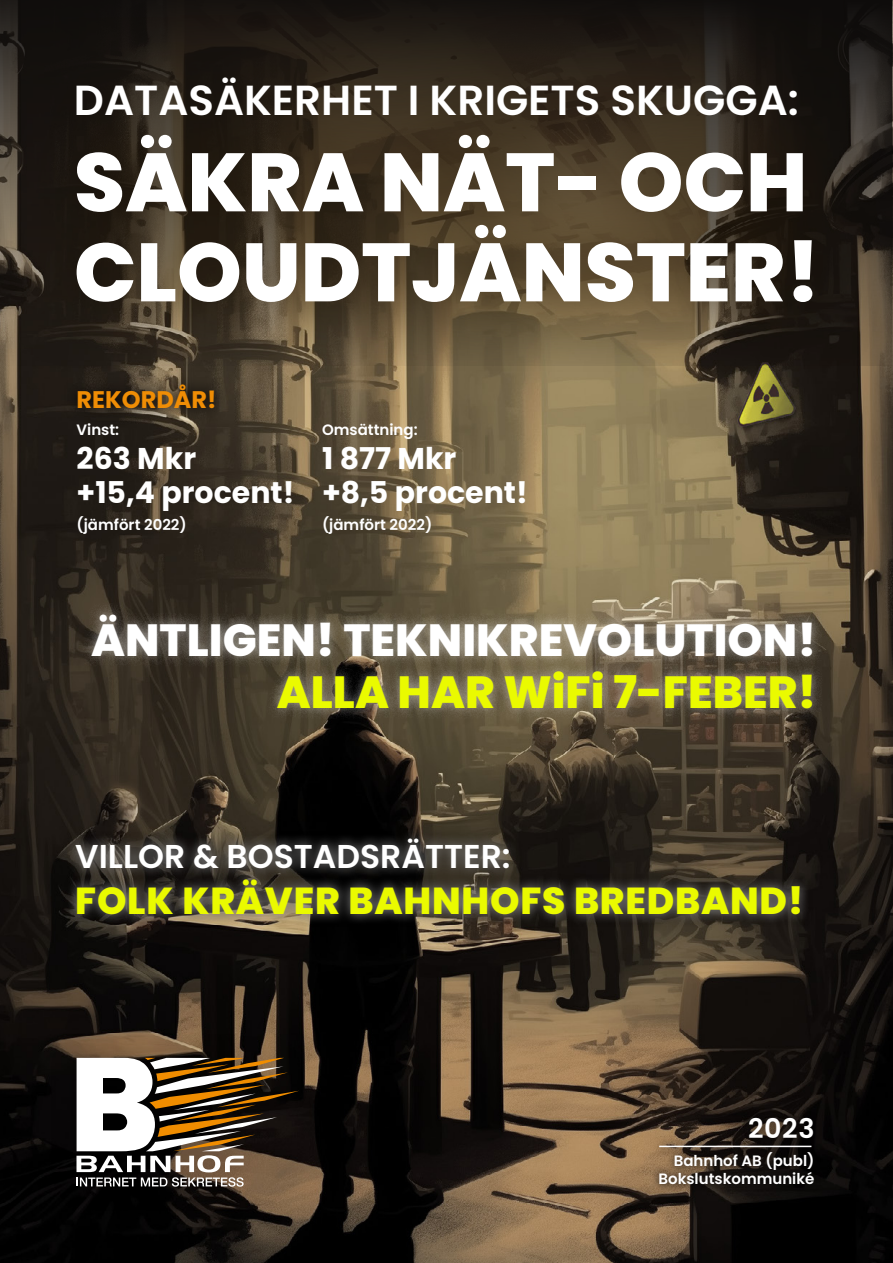
<style>
.page{position:relative;width:893px;height:1263px;background:#fff}
.page>*{position:absolute;margin:0;border:0;box-sizing:border-box;transform-origin:0 0}
.t1{font:800 82.5px/90px "Poppins";color:#fff}
.t2{font:800 45px "Poppins";color:#fff}
.t3{font:800 45px "Poppins";color:#eafa00}
.t4{font:600 42px "Poppins";color:#fff}
.t5{font:800 37.5px "Poppins";letter-spacing:.02em;color:#eafa00}
.t6{font:600 33px "Poppins";color:#fff}
.t7{font:700 30px/34.3px "Poppins";color:#fff}
.t8{font:600 27px "Poppins";color:#fff}
.t9{font:700 24px "Poppins";color:#ef8d05}
.t10{font:600 15px/18px "Poppins";color:#fff;text-align:right}
</style>
<div class="page">
<img style="left:0;top:0;width:893px;height:1263px">
<svg style="left:0;top:0;width:892px;height:366px;background:#25201b"></svg>
<svg style="left:9px;top:14px;width:872px;height:358px;background:#382e20"></svg>
<svg style="left:64px;top:371px;width:164px;height:51px;background:#362e24"></svg>
<div style="left:48px;top:1029px;width:269px;height:185px;background:#000;opacity:.34"></div>
<svg style="left:77px;top:1058px;width:222px;height:128px"></svg>
<div style="left:80px;top:603px;width:744px;height:117px;background:#fff;opacity:.51"></div>
<svg style="left:63px;top:825px;width:751px;height:103px;background:#322a20"></svg>
<div style="left:65px;top:827px;width:746px;height:98px;background:#fff;opacity:.57"></div>
<div style="left:651px;top:1110px;width:171px;height:82px;background:#000;opacity:.83"></div>
<hr style="left:659px;top:1146px;width:152px;height:1px;background:#fff">
<h3 class="t4" style="left:74px;top:76px;width:726px">DATASÄKERHET I KRIGETS SKUGGA:</h3>
<h1 class="t1" style="left:74px;top:138px;width:748px">SÄKRA NÄT- OCH<br>CLOUDTJÄNSTER!</h1>
<h3 class="t9" style="left:77px;top:386px;width:142px">REKORDÅR!</h3>
<p class="t10" style="left:77px;top:420px;width:44px">Vinst:</p>
<h3 class="t7" style="left:77px;top:441px;width:220px">263 Mkr<br>+15,4 procent!</h3>
<p class="t10" style="left:77px;top:516px;width:112px">(jämfört 2022)</p>
<p class="t10" style="left:322px;top:420px;width:97px">Omsättning:</p>
<h3 class="t7" style="left:322px;top:441px;width:207px">1 877 Mkr +8,5 procent!</h3>
<p class="t10" style="left:322px;top:516px;width:112px">(jämfört 2022)</p>
<h2 class="t2" style="left:91px;top:614px;width:727px">ÄNTLIGEN! TEKNIKREVOLUTION!</h2>
<h2 class="t3" style="left:277px;top:666px;width:541px">ALLA HAR WiFi 7-FEBER!</h2>
<h3 class="t6" style="left:75px;top:837px;width:437px">VILLOR &amp; BOSTADSRÄTTER:</h3>
<h3 class="t5" style="left:75px;top:879px;width:730px">FOLK KRÄVER BAHNHOFS BREDBAND!</h3>
<h3 class="t8" style="left:748px;top:1113px;width:68px">2023</h3>
<p class="t10" style="left:658px;top:1152px;width:158px">Bahnhof AB (publ)<br>Bokslutskommuniké</p>
</div>
